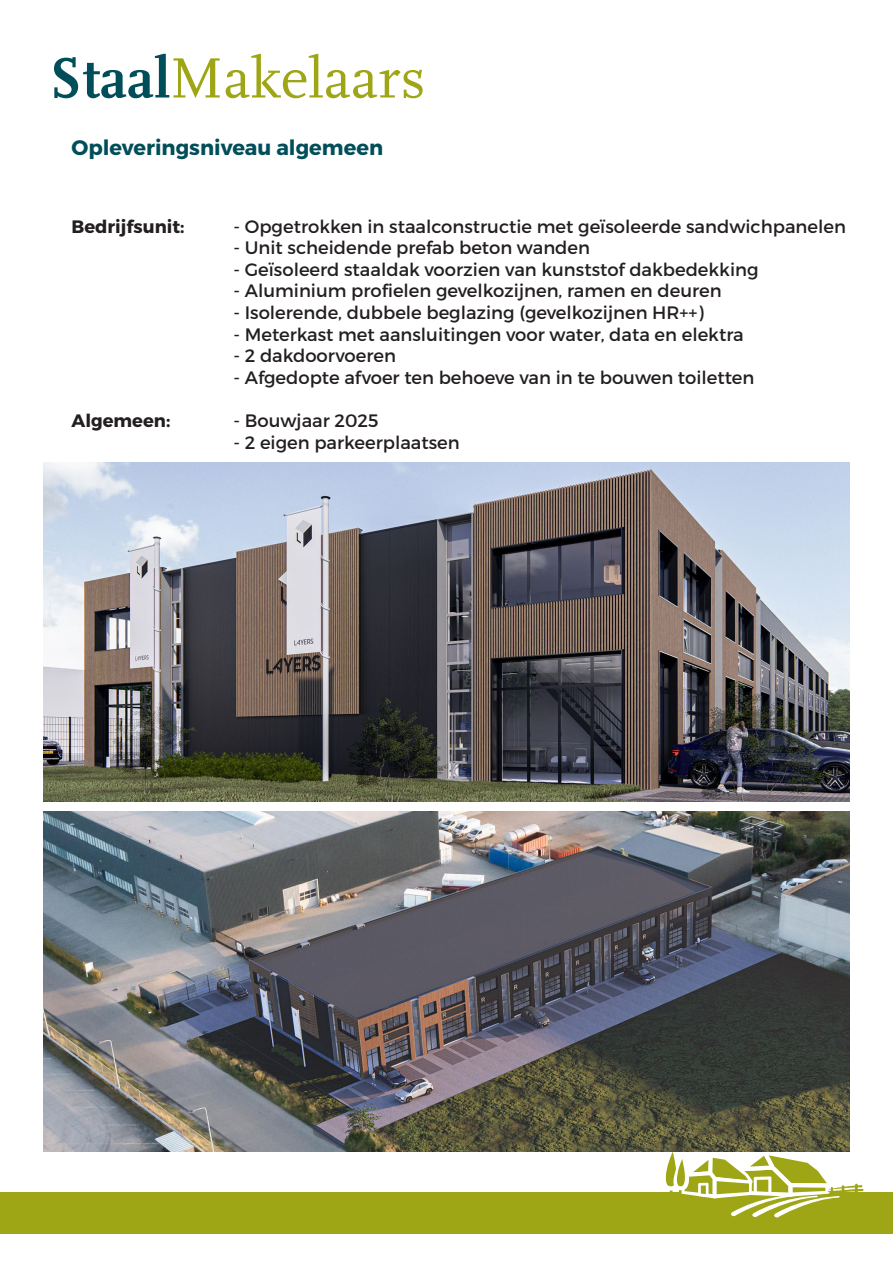
<style>
.page{position:relative;width:893px;height:1263px;background:#fff}
.page>*{position:absolute;margin:0;border:0;box-sizing:border-box;transform-origin:0 0}
.t1{font:700 21px "Montserrat";color:#004e59}
.t2{font:18px "Montserrat";color:#231f20}
.t3{font:700 18px "Montserrat";color:#231f20}
</style>
<div class="page">
<div style="left:0;top:1192px;width:893px;height:42px;background:#9ea615"></div>
<svg style="left:54px;top:54px;width:166px;height:44px"></svg>
<svg style="left:226px;top:54px;width:197px;height:44px"></svg>
<svg style="left:656px;top:1151px;width:208px;height:67px"></svg>
<img style="left:43px;top:462px;width:807px;height:340px">
<img style="left:43px;top:812px;width:807px;height:339px">
<p class="t1" style="left:72px;top:134px;width:313px">Opleveringsniveau algemeen</p>
<p class="t3" style="left:72px;top:215px;width:115px">Bedrijfsunit:</p>
<p class="t2" style="left:234px;top:215px;width:614px">- Opgetrokken in staalconstructie met geïsoleerde sandwichpanelen</p>
<p class="t2" style="left:234px;top:237px;width:358px">- Unit scheidende prefab beton wanden</p>
<p class="t2" style="left:234px;top:258px;width:526px">- Geïsoleerd staaldak voorzien van kunststof dakbedekking</p>
<p class="t2" style="left:234px;top:280px;width:490px">- Aluminium profielen gevelkozijnen, ramen en deuren</p>
<p class="t2" style="left:234px;top:301px;width:472px">- Isolerende, dubbele beglazing (gevelkozijnen HR++)</p>
<p class="t2" style="left:234px;top:323px;width:512px">- Meterkast met aansluitingen voor water, data en elektra</p>
<p class="t2" style="left:234px;top:345px;width:164px">- 2 dakdoorvoeren</p>
<p class="t2" style="left:234px;top:366px;width:522px">- Afgedopte afvoer ten behoeve van in te bouwen toiletten</p>
<p class="t3" style="left:72px;top:409px;width:100px">Algemeen:</p>
<p class="t2" style="left:234px;top:409px;width:147px">- Bouwjaar 2025</p>
<p class="t2" style="left:234px;top:431px;width:228px">- 2 eigen parkeerplaatsen</p>
</div>
